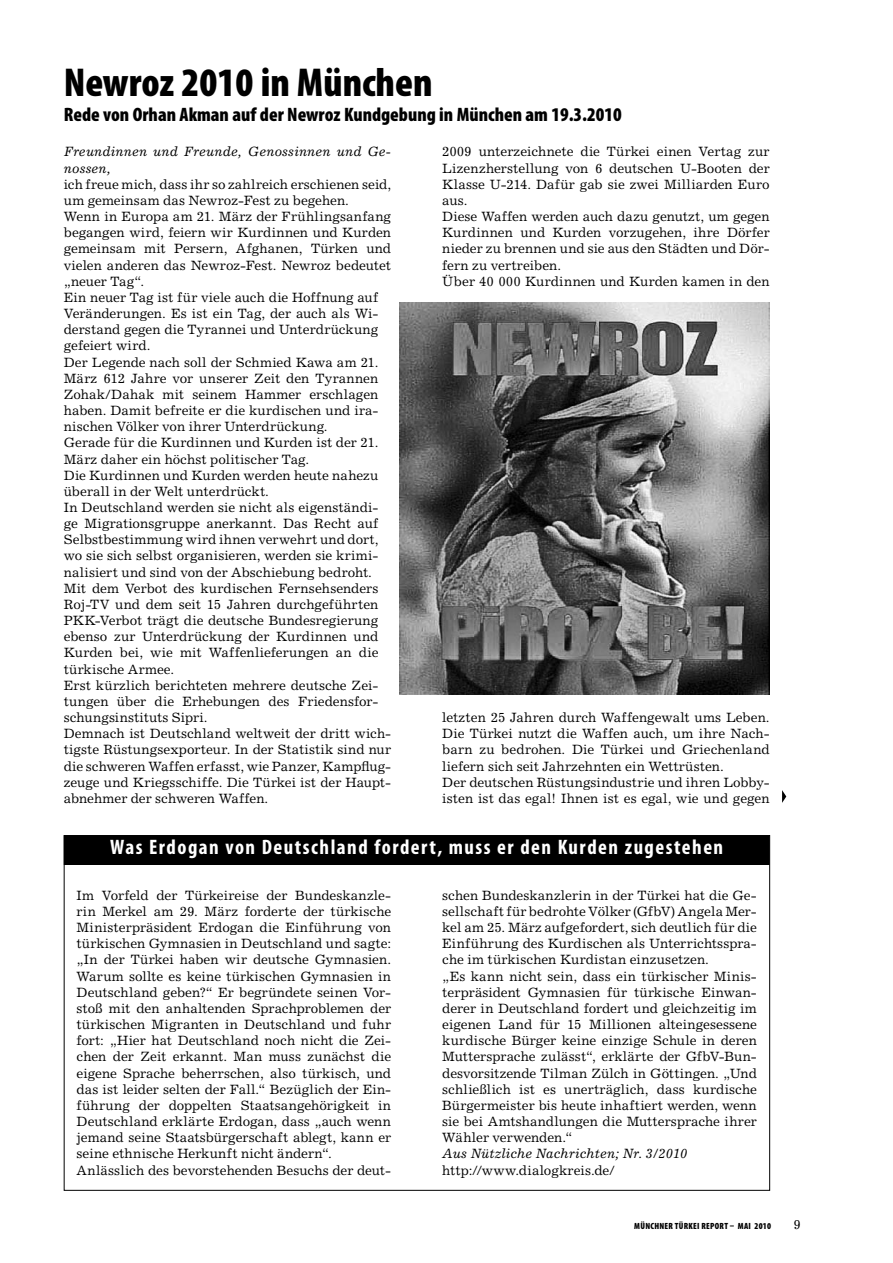
<style>
.page{position:relative;width:893px;height:1263px;background:#fff}
.page>*{position:absolute;margin:0;border:0;box-sizing:border-box;transform-origin:0 0}
.t1{font:900 condensed 40.5px "Myriad Pro";color:#000}
.t2{font:700 condensed 21px "Myriad Pro";letter-spacing:.07em;color:#fff}
.t3{font:900 condensed 19.5px "Myriad Pro";color:#000}
.t4{font:13.5px/16.2px "Excelsior LT Std";letter-spacing:.005em;color:#000}
.t5{font:italic 13.5px/16.2px "Excelsior LT Std";letter-spacing:.005em;color:#000}
.t6{font:900 condensed 9px "Myriad Pro";letter-spacing:.03em;color:#000}
</style>
<div class="page">
<div style="left:65px;top:836px;width:704px;height:28px;background:#000"></div>
<div style="left:64px;top:835px;width:706px;height:30px;border:2px solid #000"></div>
<svg style="left:782px;top:790px;width:4px;height:13px"></svg>
<img style="left:400px;top:303px;width:370px;height:391px">
<h1 class="t1" style="left:64px;top:56px;width:370px">Newroz 2010 in München</h1>
<h3 class="t3" style="left:64px;top:102px;width:559px">Rede von Orhan Akman auf der Newroz Kundgebung in München am 19.3.2010</h3>
<p class="t4" style="left:442px;top:144px;width:329px">2009 unterzeichnete die Türkei einen Vertag zur Lizenzherstellung von 6 deutschen U-Booten der Klasse U-214. Dafür gab sie zwei Milliarden Euro aus.<br>Diese Waffen werden auch dazu genutzt, um gegen Kurdinnen und Kurden vorzugehen, ihre Dörfer nieder zu brennen und sie aus den Städten und Dör&shy;fern zu vertreiben.<br>Über 40 000 Kurdinnen und Kurden kamen in den</p>
<p class="t5" style="left:64px;top:144px;width:329px">Freundinnen und Freunde, Genossinnen und Ge&shy;nossen,</p>
<p class="t4" style="left:64px;top:176px;width:329px">ich freue mich, dass ihr so zahlreich erschienen seid, um gemeinsam das Newroz-Fest zu begehen.<br>Wenn in Europa am 21. März der Frühlingsanfang begangen wird, feiern wir Kurdinnen und Kurden gemeinsam mit Persern, Afghanen, Türken und vielen anderen das Newroz-Fest. Newroz bedeutet „neuer Tag“.<br>Ein neuer Tag ist für viele auch die Hoffnung auf Veränderungen. Es ist ein Tag, der auch als Wi&shy;derstand gegen die Tyrannei und Unterdrückung gefeiert wird.<br>Der Legende nach soll der Schmied Kawa am 21.<br>März 612 Jahre vor unserer Zeit den Tyrannen Zohak/Dahak mit seinem Hammer erschlagen haben. Damit befreite er die kurdischen und ira&shy;nischen Völker von ihrer Unterdrückung.<br>Gerade für die Kurdinnen und Kurden ist der 21.<br>März daher ein höchst politischer Tag.<br>Die Kurdinnen und Kurden werden heute nahezu überall in der Welt unterdrückt.<br>In Deutschland werden sie nicht als eigenständi&shy;ge Migrationsgruppe anerkannt. Das Recht auf Selbstbestimmung wird ihnen verwehrt und dort, wo sie sich selbst organisieren, werden sie krimi&shy;nalisiert und sind von der Abschiebung bedroht.<br>Mit dem Verbot des kurdischen Fernsehsenders Roj-TV und dem seit 15 Jahren durchgeführten PKK-Verbot trägt die deutsche Bundesregierung ebenso zur Unterdrückung der Kurdinnen und Kurden bei, wie mit Waffenlieferungen an die türkische Armee.<br>Erst kürzlich berichteten mehrere deutsche Zei&shy;tungen über die Erhebungen des Friedensfor&shy;schungsinstituts Sipri.<br>Demnach ist Deutschland weltweit der dritt wich&shy;tigste Rüstungsexporteur. In der Statistik sind nur die schweren Waffen erfasst, wie Panzer, Kampflug&shy;zeuge und Kriegsschiffe. Die Türkei ist der Haupt&shy;abnehmer der schweren Waffen.</p>
<p class="t4" style="left:442px;top:709px;width:329px">letzten 25 Jahren durch Waffengewalt ums Leben.<br>Die Türkei nutzt die Waffen auch, um ihre Nach&shy;barn zu bedrohen. Die Türkei und Griechenland liefern sich seit Jahrzehnten ein Wettrüsten.<br>Der deutschen Rüstungsindustrie und ihren Lobby&shy;isten ist das egal! Ihnen ist es egal, wie und gegen</p>
<h2 class="t2" style="left:110px;top:834px;width:615px">Was Erdogan von Deutschland fordert, muss er den Kurden zugestehen</h2>
<p class="t4" style="left:77px;top:887px;width:316px">Im Vorfeld der Türkeireise der Bundeskanzle&shy;rin Merkel am 29. März forderte der türkische Ministerpräsident Erdogan die Einführung von türkischen Gymnasien in Deutschland und sagte: „In der Türkei haben wir deutsche Gymnasien.<br>Warum sollte es keine türkischen Gymnasien in Deutschland geben?“ Er begründete seinen Vor&shy;stoß mit den anhaltenden Sprachproblemen der türkischen Migranten in Deutschland und fuhr fort: „Hier hat Deutschland noch nicht die Zei&shy;chen der Zeit erkannt. Man muss zunächst die eigene Sprache beherrschen, also türkisch, und das ist leider selten der Fall.“ Bezüglich der Ein&shy;führung der doppelten Staatsangehörigkeit in Deutschland erklärte Erdogan, dass „auch wenn jemand seine Staatsbürgerschaft ablegt, kann er seine ethnische Herkunft nicht ändern“.<br>Anlässlich des bevorstehenden Besuchs der deut-</p>
<p class="t4" style="left:442px;top:887px;width:316px">schen Bundeskanzlerin in der Türkei hat die Ge&shy;sellschaft für bedrohte Völker (GfbV) Angela Mer&shy;kel am 25. März aufgefordert, sich deutlich für die Einführung des Kurdischen als Unterrichtsspra&shy;che im türkischen Kurdistan einzusetzen.<br>„Es kann nicht sein, dass ein türkischer Minis&shy;terpräsident Gymnasien für türkische Einwan&shy;derer in Deutschland fordert und gleichzeitig im eigenen Land für 15 Millionen alteingesessene kurdische Bürger keine einzige Schule in deren Muttersprache zulässt“, erklärte der GfbV-Bun&shy;desvorsitzende Tilman Zülch in Göttingen. „Und schließlich ist es unerträglich, dass kurdische Bürgermeister bis heute inhaftiert werden, wenn sie bei Amtshandlungen die Muttersprache ihrer Wähler verwenden.“</p>
<p class="t5" style="left:442px;top:1146px;width:246px">Aus Nützliche Nachrichten; Nr. 3/2010</p>
<p class="t4" style="left:442px;top:1162px;width:174px">http://www.dialogkreis.de/</p>
<p class="t6" style="left:634px;top:1220px;width:71px">Münchner Türkei Repo</p>
<p class="t6" style="left:719px;top:1220px;width:53px">rt – Mai 2010</p>
</div>
